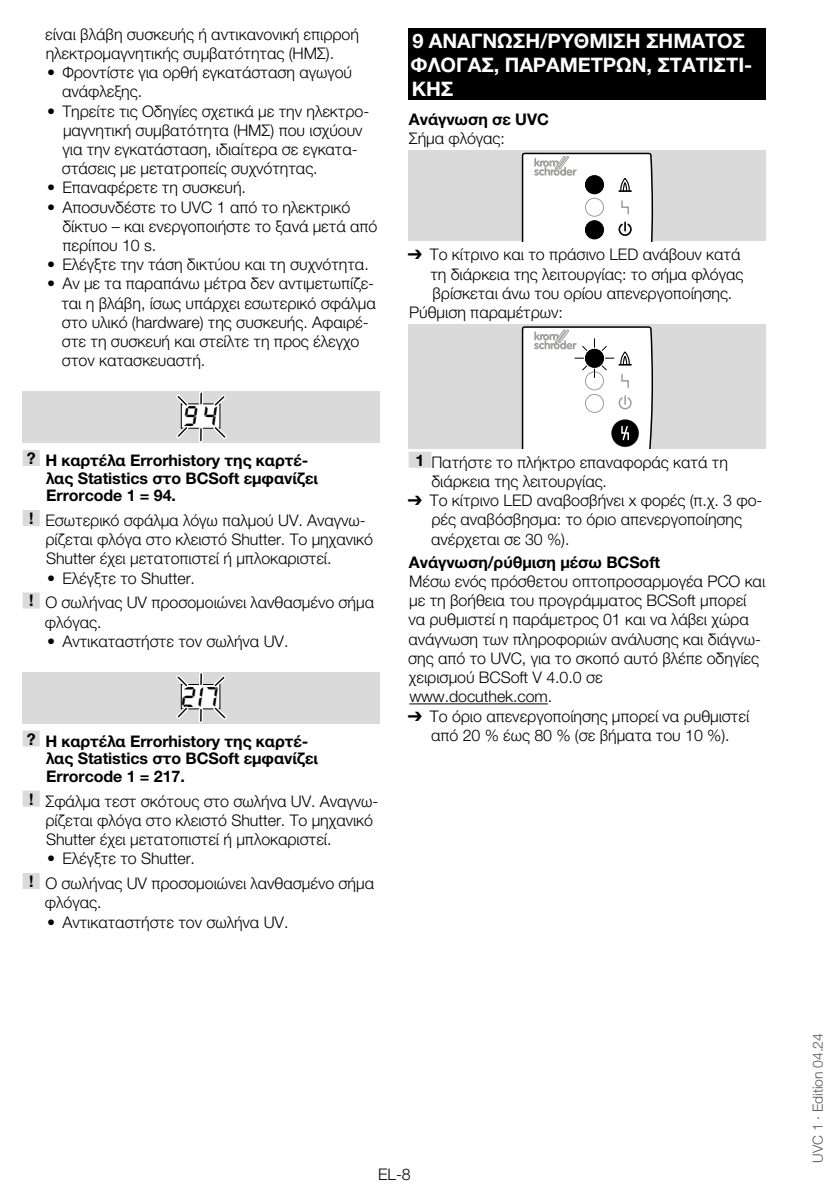
<style>
.page{position:relative;width:840px;height:1191px;background:#fff}
.page>*{position:absolute;margin:0;border:0;box-sizing:border-box;transform-origin:0 0}
.t1{font:500 27.6px "Iquartz";color:#000}
.t2{font:700 20px "Helvetica Neue LT Pro";letter-spacing:-.005em;color:#fff}
.t3{font:300 16px/19.2px "Helvetica Neue LT Pro";letter-spacing:-.005em;color:#000}
.t4{font:700 16px/17.6px "Helvetica Neue LT Pro";letter-spacing:-.005em;color:#000}
.t5{font:300 14px "Helvetica Neue LT Pro";letter-spacing:-.005em;color:#575756}
.s1{font-weight:700}
.s2{font-family:"Arial Unicode MS";font-weight:400}
</style>
<div class="page">
<div style="left:23px;top:450px;width:17px;height:16px;background:#dadada"></div>
<div style="left:23px;top:510px;width:17px;height:16px;background:#dadada"></div>
<div style="left:23px;top:592px;width:17px;height:16px;background:#dadada"></div>
<div style="left:23px;top:730px;width:17px;height:16px;background:#dadada"></div>
<div style="left:23px;top:790px;width:17px;height:16px;background:#dadada"></div>
<div style="left:23px;top:873px;width:17px;height:16px;background:#dadada"></div>
<div style="left:23px;top:391px;width:357px;height:51px;background:#dadada"></div>
<div style="left:181px;top:404px;width:39px;height:24px;background:#fff"></div>
<hr style="left:199px;top:393px;width:4px;height:11px;background:#fff">
<svg style="left:200px;top:393px;width:2px;height:11px"></svg>
<svg style="left:176px;top:394px;width:16px;height:17px"></svg>
<svg style="left:176px;top:422px;width:16px;height:16px"></svg>
<hr style="left:199px;top:429px;width:4px;height:11px;background:#fff">
<svg style="left:200px;top:429px;width:2px;height:11px"></svg>
<svg style="left:209px;top:422px;width:18px;height:17px"></svg>
<svg style="left:209px;top:395px;width:17px;height:16px"></svg>
<div style="left:23px;top:672px;width:357px;height:51px;background:#dadada"></div>
<div style="left:181px;top:684px;width:39px;height:25px;background:#fff"></div>
<div style="left:181px;top:684px;width:39px;height:25px;border:1px solid #000"></div>
<hr style="left:199px;top:674px;width:4px;height:10px;background:#fff">
<svg style="left:200px;top:674px;width:2px;height:10px"></svg>
<svg style="left:176px;top:675px;width:16px;height:16px"></svg>
<svg style="left:176px;top:702px;width:16px;height:17px"></svg>
<hr style="left:199px;top:709px;width:4px;height:12px;background:#fff">
<svg style="left:200px;top:709px;width:2px;height:12px"></svg>
<svg style="left:209px;top:702px;width:18px;height:18px"></svg>
<svg style="left:209px;top:675px;width:17px;height:16px"></svg>
<div style="left:408px;top:28px;width:357px;height:72px;background:#000"></div>
<div style="left:408px;top:452px;width:23px;height:16px;background:#dadada"></div>
<hr style="left:409px;top:703px;width:138px;height:1px;background:#000">
<div style="left:408px;top:151px;width:357px;height:90px;background:#dadada"></div>
<svg style="left:521px;top:153px;width:131px;height:88px"></svg>
<div style="left:408px;top:324px;width:357px;height:124px;background:#dadada"></div>
<svg style="left:521px;top:326px;width:131px;height:122px"></svg>
<p class="t3" style="left:45px;top:24px;width:315px">είναι βλάβη συσκευής ή αντικανονική επιρροή ηλεκτρομαγνητικής συμβατότητας (ΗΜΣ).</p>
<p class="t3" style="left:62px;top:63px;width:291px;text-indent:-15px">• Φροντίστε για ορθή εγκατάσταση αγωγού ανάφλεξης.</p>
<p class="t3" style="left:62px;top:101px;width:308px;text-indent:-15px">• Τηρείτε τις Οδηγίες σχετικά με την ηλεκτρο&shy;μαγνητική συμβατότητα (ΗΜΣ) που ισχύουν για την εγκατάσταση, ιδιαίτερα σε εγκατα&shy;στάσεις με μετατροπείς συχνότητας.</p>
<p class="t3" style="left:47px;top:178px;width:200px">• Επαναφέρετε τη συσκευή.</p>
<p class="t3" style="left:62px;top:197px;width:316px;text-indent:-15px">• Αποσυνδέστε το UVC 1 από το ηλεκτρικό δίκτυο – και ενεργοποιήστε το ξανά μετά από περίπου 10 s.</p>
<p class="t3" style="left:47px;top:255px;width:323px">• Ελέγξτε την τάση δικτύου και τη συχνότητα.</p>
<p class="t3" style="left:61px;top:274px;width:316px;text-indent:-14px">• Αν με τα παραπάνω μέτρα δεν αντιμετωπίζε&shy;ται η βλάβη, ίσως υπάρχει εσωτερικό σφάλμα στο υλικό (hardware) της συσκευής. Αφαιρέ&shy;στε τη συσκευή και στείλτε τη προς έλεγχο στον κατασκευαστή.</p>
<h1 class="t1" style="left:184px;top:398px;width:35px">94</h1>
<p class="t4" style="left:46px;top:451px;width:273px;text-indent:-19px">? Η καρτέλα Errorhistory της καρτέ&shy;λας Statistics στο BCSoft εμφανίζει<br>Errorcode 1 = 94.</p>
<p class="t3" style="left:45px;top:510px;width:329px;text-indent:-16px"><span class="s1">!</span> Εσωτερικό σφάλμα λόγω παλμού UV. Αναγνω&shy;ρίζεται φλόγα στο κλειστό Shutter. Το μηχανικό<br>Shutter έχει μετατοπιστεί ή μπλοκαριστεί.</p>
<p class="t3" style="left:29px;top:565px;width:346px;line-height:24.8px;text-indent:18px">• Ελέγξτε το Shutter.<br><span class="s1">!</span> Ο σωλήνας UV προσομοιώνει λανθασμένο σήμα</p>
<p class="t3" style="left:45px;top:612px;width:58px">φλόγας.</p>
<p class="t3" style="left:47px;top:631px;width:243px">• Αντικαταστήστε τον σωλήνα UV.</p>
<h1 class="t1" style="left:182px;top:679px;width:39px">217</h1>
<p class="t4" style="left:46px;top:731px;width:273px;text-indent:-19px">? Η καρτέλα Errorhistory της καρτέ&shy;λας Statistics στο BCSoft εμφανίζει<br>Errorcode 1 = 217.</p>
<p class="t3" style="left:45px;top:791px;width:334px;text-indent:-16px"><span class="s1">!</span> Σφάλμα τεστ σκότους στο σωλήνα UV. Αναγνω&shy;ρίζεται φλόγα στο κλειστό Shutter. Το μηχανικό<br>Shutter έχει μετατοπιστεί ή μπλοκαριστεί.</p>
<p class="t3" style="left:29px;top:845px;width:346px;line-height:24.8px;text-indent:18px">• Ελέγξτε το Shutter.<br><span class="s1">!</span> Ο σωλήνας UV προσομοιώνει λανθασμένο σήμα</p>
<p class="t3" style="left:45px;top:892px;width:58px">φλόγας.</p>
<p class="t3" style="left:47px;top:912px;width:243px">• Αντικαταστήστε τον σωλήνα UV.</p>
<p class="t2" style="left:412px;top:28px;width:32px">9 ΑΝΆ</p>
<p class="t2" style="left:470px;top:28px;width:204px">ΓΝΩΣΗ/ΡΎΘΜΙΣΗ ΣΉΜΑ</p>
<p class="t2" style="left:704px;top:28px;width:42px">ΤΟΣ</p>
<p class="t2" style="left:410px;top:52px;width:124px">ΦΛΌΓΑΣ, ΠΑΡΑΜΈ</p>
<p class="t2" style="left:590px;top:52px;width:163px">ΤΡΩΝ, ΣΤΑΤΙΣΤΙ-</p>
<p class="t2" style="left:411px;top:76px;width:43px">ΚΉΣ</p>
<p class="t4" style="left:408px;top:110px;width:141px">Ανάγνωση σε UVC</p>
<p class="t3" style="left:408px;top:129px;width:98px">Σήμα φλόγας:</p>
<p class="t3" style="left:407px;top:245px;width:334px"><span class="s2">➔</span> Το κίτρινο και το πράσινο LED ανάβουν κατά</p>
<p class="t3" style="left:430px;top:264px;width:314px">τη διάρκεια της λειτουργίας: το σήμα φλόγας</p>
<p class="t3" style="left:432px;top:283px;width:301px">βρίσκεται άνω του ορίου απενεργοποίησης.</p>
<p class="t3" style="left:409px;top:302px;width:155px">Ρύθμιση παραμέτρων:</p>
<p class="t3" style="left:431px;top:452px;width:298px;text-indent:-16px"><span class="s1">1</span> Πατήστε το πλήκτρο επαναφοράς κατά τη διάρκεια της λειτουργίας.</p>
<p class="t3" style="left:431px;top:490px;width:333px;text-indent:-23px"><span class="s2">➔</span> Το κίτρινο LED αναβοσβήνει x φορές (π.χ. 3 φο&shy;ρές αναβόσβησμα: το όριο απενεργοποίησης ανέρχεται σε 30 %).</p>
<p class="t4" style="left:408px;top:553px;width:253px">Ανάγνωση/ρύθμιση μέσω BCSoft</p>
<p class="t3" style="left:408px;top:571px;width:358px">Μέσω ενός πρόσθετου οπτοπροσαρμογέα PCO και με τη βοήθεια του προγράμματος BCSoft μπορεί να ρυθμιστεί η παράμετρος 01 και να λάβει χώρα ανάγνωση των πληροφοριών ανάλυσης και διάγνω&shy;σης από το UVC, για το σκοπό αυτό βλέπε οδηγίες χειρισμού BCSoft V 4.0.0 σε<br>www.docuthek.com.</p>
<p class="t3" style="left:407px;top:706px;width:343px;text-align:center"><span class="s2">➔</span> Το όριο απενεργοποίησης μπορεί να ρυθμιστεί από 20 % έως 80 % (σε βήματα του 10 %).</p>
<p class="t3" style="left:378px;top:1164px;width:34px">EL-8</p>
<p class="t5" style="left:809px;top:1162px;width:131px;rotate:-90deg">UVC 1 · Edition 04.24</p>
</div>
